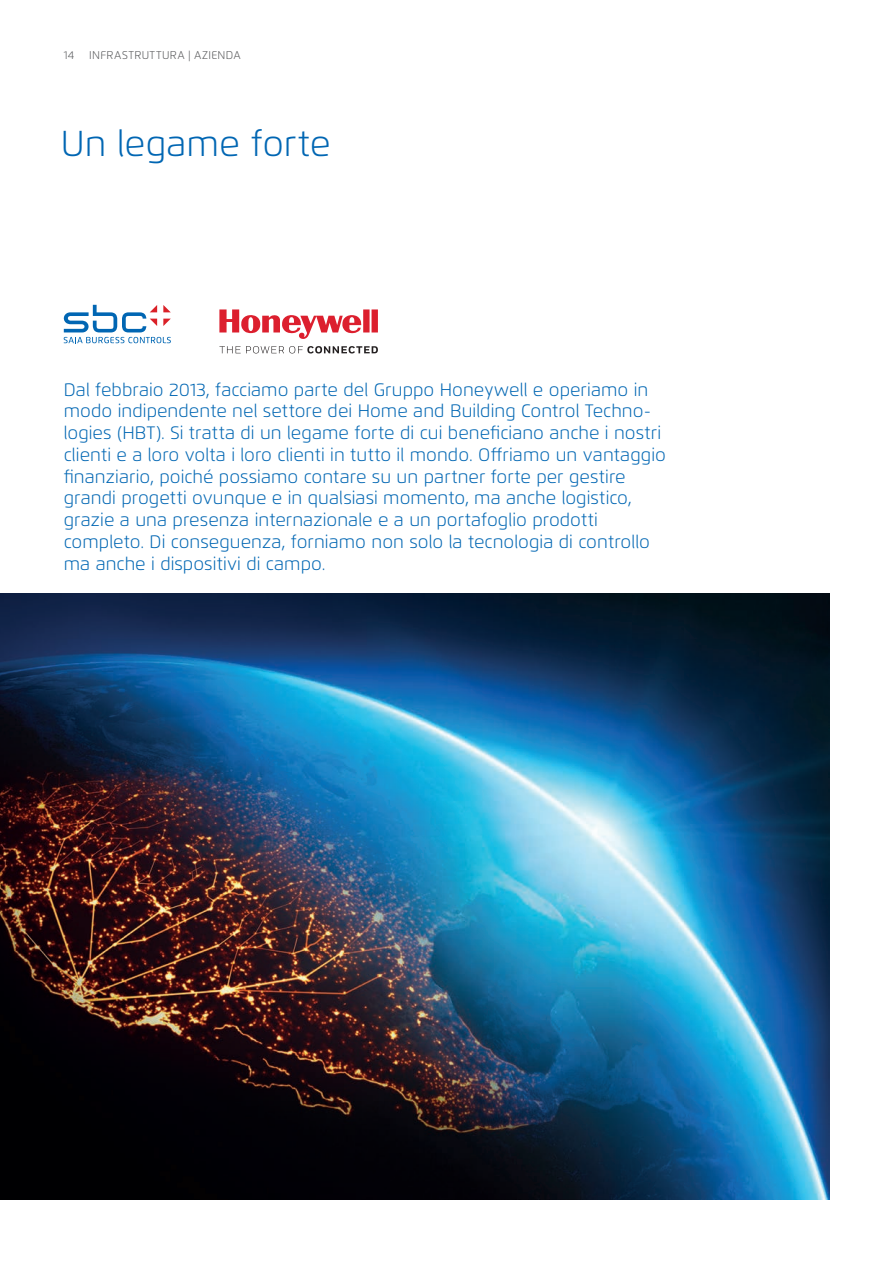
<style>
.page{position:relative;width:893px;height:1263px;background:#fff}
.page>*{position:absolute;margin:0;border:0;box-sizing:border-box;transform-origin:0 0}
.t1{font:300 36px "Flexo";letter-spacing:-.005em;color:#0166b3}
.t2{font:300 18px/21.8px "Flexo";letter-spacing:.005em;color:#0166b3}
.t3{font:300 11.25px "Flexo";letter-spacing:.03em;color:#57585a}
</style>
<div class="page">
<img style="left:0;top:594px;width:829px;height:605px">
<svg style="left:63px;top:305px;width:108px;height:38px"></svg>
<svg style="left:219px;top:309px;width:159px;height:30px"></svg>
<svg style="left:219px;top:346px;width:159px;height:7px"></svg>
<p class="t3" style="left:64px;top:48px;width:12px">14</p>
<p class="t3" style="left:89px;top:48px;width:153px">INFRASTRUTTURA | AZIENDA</p>
<h1 class="t1" style="left:61px;top:122px;width:271px">Un legame forte</h1>
<p class="t2" style="left:64px;top:379px;width:604px">Dal febbraio 2013, facciamo parte del Gruppo Honeywell e operiamo in modo indipendente nel settore dei Home and Building Control Techno&shy;logies (HBT). Si tratta di un legame forte di cui beneficiano anche i nostri clienti e a loro volta i loro clienti in tutto il mondo. Offriamo un vantaggio finanziario, poiché possiamo contare su un partner forte per gestire grandi progetti ovunque e in qualsiasi momento, ma anche logistico, grazie a una presenza internazionale e a un portafoglio prodotti completo. Di conseguenza, forniamo non solo la tecnologia di controllo ma anche i dispositivi di campo.</p>
</div>
